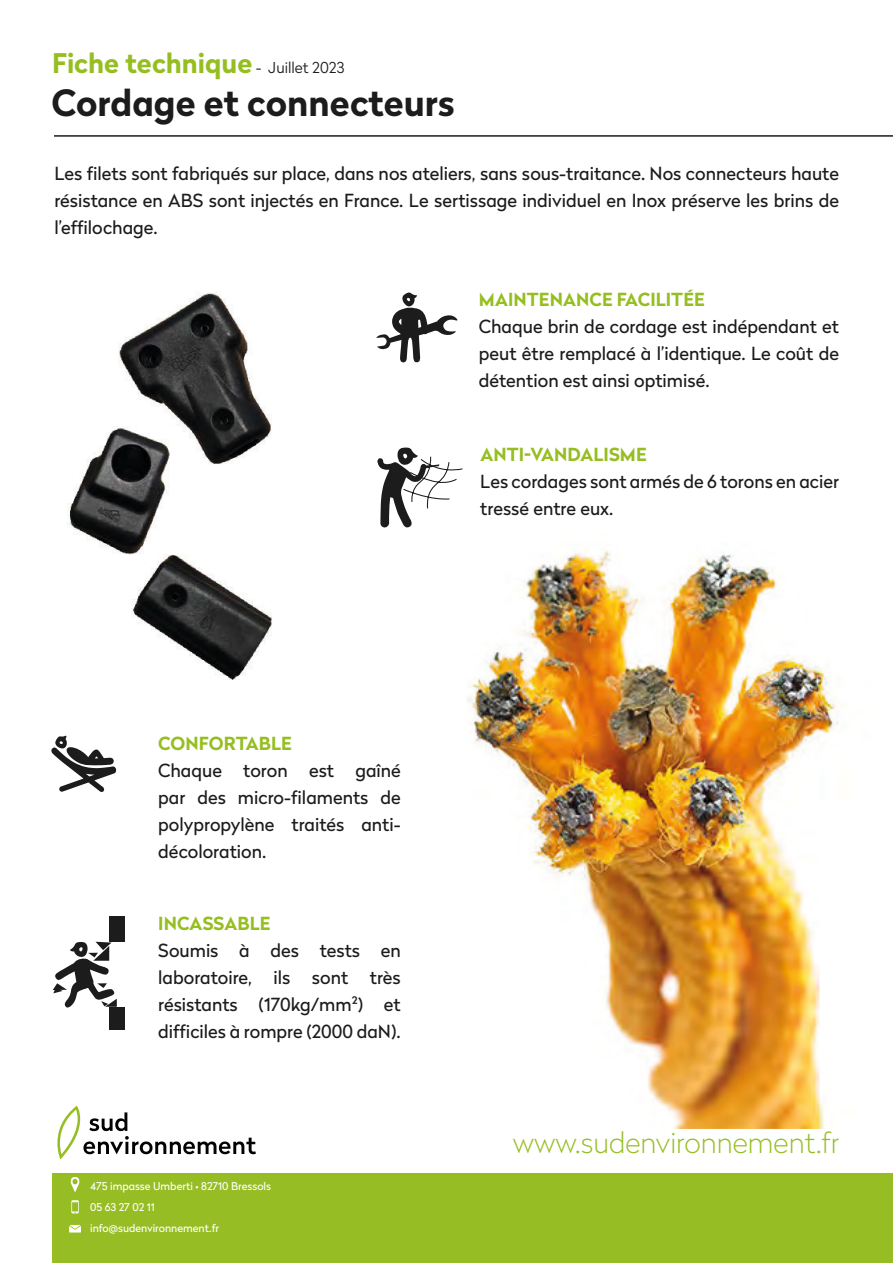
<style>
.page{position:relative;width:893px;height:1263px;background:#fff}
.page>*{position:absolute;margin:0;border:0;box-sizing:border-box;transform-origin:0 0}
.t1{font:700 36px "Radikal";color:#1c1c1c}
.t2{font:100 28.5px "Radikal";color:#96be21}
.t3{font:700 27px "Radikal";color:#96be21}
.Texte_à_puce{font:18px/27px "Radikal";color:#1c1c1c;text-align:justify}
.Texte_à_puce-2{font:700 18px "Radikal";letter-spacing:.005em;color:#96be21}
.t4{font:10.65px/20.5px "Radikal";color:#fff}
.s1{font-weight:300;font-size:15px;color:#1c1c1c}
</style>
<div class="page">
<div style="left:53px;top:1172px;width:840px;height:91px;background:#96be24"></div>
<svg style="left:57px;top:1106px;width:199px;height:53px"></svg>
<svg style="left:70px;top:1177px;width:10px;height:15px"></svg>
<svg style="left:69px;top:1225px;width:12px;height:7px"></svg>
<svg style="left:71px;top:1200px;width:8px;height:13px"></svg>
<img style="left:467px;top:550px;width:377px;height:579px">
<hr style="left:54px;top:135px;width:839px;height:2px;background:#1c1c1c">
<svg style="left:51px;top:735px;width:65px;height:57px"></svg>
<div style="left:109px;top:916px;width:15px;height:26px;background:#1c1c1c"></div>
<div style="left:109px;top:1008px;width:15px;height:22px;background:#1c1c1c"></div>
<svg style="left:53px;top:942px;width:64px;height:66px"></svg>
<img style="left:67px;top:293px;width:205px;height:386px">
<svg style="left:376px;top:292px;width:82px;height:70px"></svg>
<svg style="left:377px;top:447px;width:86px;height:81px"></svg>
<p class="t3" style="left:52px;top:44px;width:294px">Fiche technique <span class="s1">- Juillet 2023</span></p>
<p class="t1" style="left:51px;top:77px;width:405px">Cordage et connecteurs</p>
<p class="Texte_à_puce" style="left:54px;top:159px;width:786px">Les filets sont fabriqués sur place, dans nos ateliers, sans sous-traitance. Nos connecteurs haute résistance en ABS sont injectés en France. Le sertissage individuel en Inox préserve les brins de l’effilochage.</p>
<p class="Texte_à_puce-2" style="left:479px;top:287px;width:227px">MAINTENANCE FACILITÉE</p>
<p class="Texte_à_puce" style="left:479px;top:312px;width:362px">Chaque brin de cordage est indépendant et peut être remplacé à l’identique. Le coût de détention est ainsi optimisé.</p>
<p class="Texte_à_puce-2" style="left:480px;top:442px;width:168px">ANTI-VANDALISME</p>
<p class="Texte_à_puce" style="left:480px;top:467px;width:360px">Les cordages sont armés de 6 torons en acier tressé entre eux.</p>
<p class="Texte_à_puce-2" style="left:158px;top:731px;width:135px">CONFORTABLE</p>
<p class="Texte_à_puce" style="left:158px;top:756px;width:244px">Chaque toron est gaîné par des micro-filaments de polypropylène traités anti&shy;décoloration.</p>
<p class="Texte_à_puce-2" style="left:158px;top:910px;width:114px">INCASSABLE</p>
<p class="Texte_à_puce" style="left:158px;top:936px;width:244px">Soumis à des tests en laboratoire, ils sont très résistants (170kg/mm²) et difficiles à rompre (2000 daN).</p>
<p class="t4" style="left:90px;top:1175px;width:182px">475 impasse Umberti • 82710 Bressols<br>05 63 27 02 11</p>
<p class="t4" style="left:90px;top:1217px;width:130px">info@sudenvironnement.fr</p>
<h2 class="t2" style="left:513px;top:1123px;width:328px">www.sudenvironnement.fr</h2>
</div>
